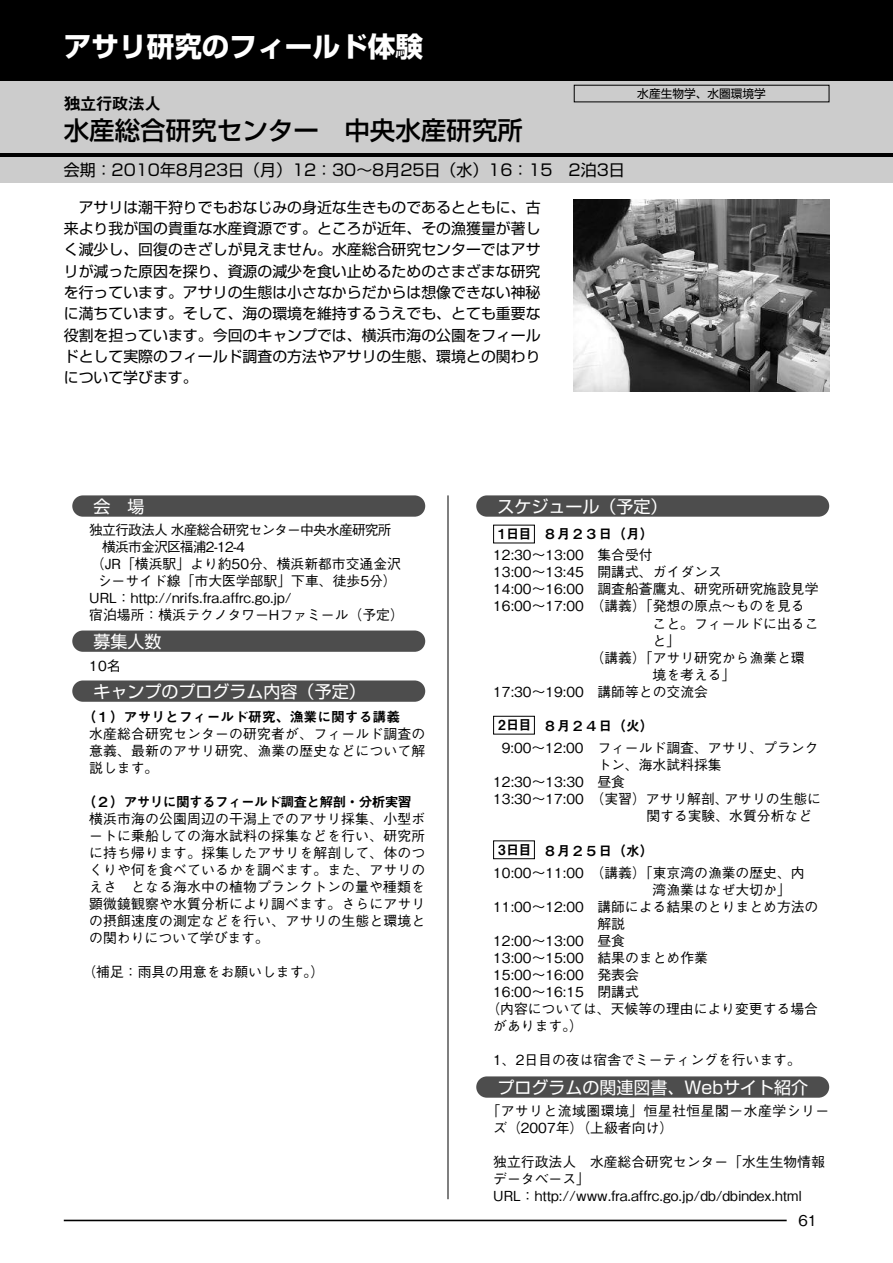
<style>
.page{position:relative;width:893px;height:1263px;background:#fff}
.page>*{position:absolute;margin:0;border:0;box-sizing:border-box;transform-origin:0 0}
.t1{font:700 27.6px "Shin Go Pro";color:#fff}
.t2{font:500 25.5px "Shin Go Pro";color:#000}
.t3{font:16.95px "Shin Go Pro";color:#fff}
.t4{font:16.95px "Midashi Go Pro MB31";letter-spacing:-.055em;color:#000}
.t5{font:15.9px "Shin Go Pro";color:#000}
.t6{font:14.85px/21.3px "Shin Go Pro";color:#000;text-align:justify}
.t7{font:500 14.85px "Gothic BBB Pro";color:#000}
.t8{font:500 13.8px/17px "Gothic BBB Pro";color:#000;text-align:justify}
.t9{font:13.8px "Midashi Go Pro MB31";color:#000}
.t10{font:500 13.8px/17px "Gothic BBB Pro";letter-spacing:.035em;color:#000}
.t11{font:500 13.8px "Gothic BBB Pro";letter-spacing:-.065em;color:#000}
.t12{font:13.8px "Midashi Go Pro MB31";letter-spacing:-.055em;color:#000}
.t13{font:13.8px "Midashi Go Pr 5 MB31";color:#000}
.t14{font:11.7px "Shin Go Pro";color:#000}
</style>
<div class="page">
<div style="left:0;top:0;width:893px;height:183px;background:#ccc"></div>
<hr style="left:0;top:153px;width:893px;height:3px;background:#000">
<div style="left:0;top:0;width:893px;height:81px;background:#000"></div>
<hr style="left:448px;top:495px;width:1px;height:704px;background:#000">
<div style="left:493px;top:841px;width:42px;height:18px;border:1px solid #000"></div>
<div style="left:493px;top:716px;width:42px;height:18px;border:1px solid #000"></div>
<div style="left:493px;top:525px;width:42px;height:18px;border:1px solid #000"></div>
<div style="left:476px;top:495px;width:353px;height:22px;background:#4d4d4d;border-radius:11px"></div>
<div style="left:476px;top:1076px;width:353px;height:22px;background:#4d4d4d;border-radius:11px"></div>
<div style="left:72px;top:630px;width:353px;height:22px;background:#4d4d4d;border-radius:11px"></div>
<div style="left:72px;top:680px;width:353px;height:22px;background:#4d4d4d;border-radius:11px"></div>
<div style="left:72px;top:495px;width:353px;height:22px;background:#4d4d4d;border-radius:11px"></div>
<img style="left:573px;top:200px;width:256px;height:191px">
<div style="left:574px;top:85px;width:255px;height:17px;border:1px solid #000"></div>
<hr style="left:64px;top:1220px;width:723px;height:1px;background:#000">
<h1 class="t1" style="left:64px;top:25px;width:361px">アサリ研究のフィールド体験</h1>
<p class="t4" style="left:64px;top:90px;width:99px">独立行政法人</p>
<h2 class="t2" style="left:64px;top:110px;width:461px">水産総合研究センター　中央水産研究所</h2>
<p class="t5" style="left:64px;top:157px;width:562px">会期：2010年8月23日（月）12：30～8月25日（水）16：15 2泊3日</p>
<p class="t6" style="left:64px;top:195px;width:478px;text-indent:15px">アサリは潮干狩りでもおなじみの身近な生きものであるとともに、古来より我が国の貴重な水産資源です。ところが近年、その漁獲量が著しく減少し、回復のきざしが見えません。水産総合研究センターではアサリが減った原因を探り、資源の減少を食い止めるためのさまざまな研究を行っています。アサリの生態は小さなからだからは想像できない神秘に満ちています。そして、海の環境を維持するうえでも、とても重要な役割を担っています。今回のキャンプでは、横浜市海の公園をフィールドとして実際のフィールド調査の方法やアサリの生態、環境との関わりについて学びます。</p>
<p class="t14" style="left:637px;top:84px;width:130px">水産生物学、水圏環境学</p>
<p class="t3" style="left:94px;top:492px;width:53px">会　場</p>
<p class="t11" style="left:89px;top:519px;width:304px">独立行政法人水産総合研究センター中央水産研究所</p>
<p class="t11" style="left:102px;top:536px;width:144px">横浜市金沢区福浦2-12-4</p>
<p class="t8" style="left:91px;top:554px;width:312px">（JR「横浜駅」より約50分、横浜新都市交通金沢</p>
<p class="t8" style="left:98px;top:571px;width:300px">シーサイド線「市大医学部駅」下車、徒歩5分）</p>
<p class="t8" style="left:89px;top:588px;width:204px">URL：http://nrifs.fra.affrc.go.jp/</p>
<p class="t8" style="left:89px;top:605px;width:316px">宿泊場所：横浜テクノタワーHファミール（予定）</p>
<p class="t8" style="left:89px;top:656px;width:33px">10名</p>
<p class="t9" style="left:82px;top:706px;width:319px">（１）アサリとフィールド研究、漁業に関する講義</p>
<p class="t8" style="left:89px;top:724px;width:337px">水産総合研究センターの研究者が、フィールド調査の意義、最新のアサリ研究、漁業の歴史などについて解説します。</p>
<p class="t12" style="left:82px;top:791px;width:331px">（２）アサリに関するフィールド調査と解剖・分析実習</p>
<p class="t8" style="left:89px;top:809px;width:337px">横浜市海の公園周辺の干潟上でのアサリ採集、小型ボートに乗船しての海水試料の採集などを行い、研究所に持ち帰ります。採集したアサリを解剖して、体のつくりや何を食べているかを調べます。また、アサリのえさ　となる海水中の植物プランクトンの量や種類を顕微鏡観察や水質分析により調べます。さらにアサリの摂餌速度の測定などを行い、アサリの生態と環境との関わりについて学びます。</p>
<p class="t8" style="left:82px;top:962px;width:243px">（補足：雨具の用意をお願いします。）</p>
<p class="t3" style="left:94px;top:627px;width:70px">募集人数</p>
<p class="t3" style="left:94px;top:677px;width:274px">キャンプのプログラム内容（予定）</p>
<p class="t3" style="left:497px;top:492px;width:172px">スケジュール（予定）</p>
<p class="t9" style="left:543px;top:523px;width:112px">８月２３日（月）</p>
<p class="t8" style="left:493px;top:545px;width:161px">12:30～13:00 集合受付</p>
<p class="t8" style="left:493px;top:562px;width:230px">13:00～13:45 開講式、ガイダンス</p>
<p class="t8" style="left:493px;top:579px;width:327px">14:00～16:00 調査船蒼鷹丸、研究所研究施設見学</p>
<p class="t8" style="left:493px;top:596px;width:313px">16:00～17:00 （講義）「発想の原点～ものを見る</p>
<p class="t8" style="left:653px;top:613px;width:167px">こと。フィールドに出るこ</p>
<p class="t8" style="left:653px;top:630px;width:29px">と」</p>
<p class="t8" style="left:590px;top:647px;width:216px">（講義）「アサリ研究から漁業と環</p>
<p class="t8" style="left:653px;top:664px;width:84px">境を考える」</p>
<p class="t8" style="left:493px;top:681px;width:216px">17:30～19:00 講師等との交流会</p>
<p class="t13" style="left:543px;top:715px;width:112px">８月２４日（火）</p>
<p class="t8" style="left:502px;top:738px;width:318px">9:00～12:00 フィールド調査、アサリ、プランク</p>
<p class="t8" style="left:597px;top:755px;width:126px">トン、海水試料採集</p>
<p class="t8" style="left:493px;top:772px;width:133px">12:30～13:30 昼食</p>
<p class="t8" style="left:493px;top:789px;width:329px">13:30～17:00 （実習）アサリ解剖、アサリの生態に</p>
<p class="t8" style="left:646px;top:806px;width:167px">関する実験、水質分析など</p>
<p class="t13" style="left:543px;top:839px;width:112px">８月２５日（水）</p>
<p class="t8" style="left:493px;top:862px;width:313px">10:00～11:00 （講義）「東京湾の漁業の歴史、内</p>
<p class="t8" style="left:653px;top:879px;width:140px">湾漁業はなぜ大切か」</p>
<p class="t8" style="left:493px;top:896px;width:327px">11:00～12:00 講師による結果のとりまとめ方法の</p>
<p class="t8" style="left:597px;top:913px;width:29px">解説</p>
<p class="t8" style="left:493px;top:930px;width:133px">12:00～13:00 昼食</p>
<p class="t8" style="left:493px;top:947px;width:216px">13:00～15:00 結果のまとめ作業</p>
<p class="t8" style="left:493px;top:964px;width:147px">15:00～16:00 発表会</p>
<p class="t8" style="left:493px;top:981px;width:147px">16:00～16:15 閉講式</p>
<p class="t8" style="left:486px;top:998px;width:333px">（内容については、天候等の理由により変更する場合</p>
<p class="t8" style="left:493px;top:1015px;width:91px">があります。）</p>
<p class="t8" style="left:493px;top:1050px;width:309px">1、2日目の夜は宿舎でミーティングを行います。</p>
<p class="t10" style="left:493px;top:1101px;width:337px;text-indent:-7px">「アサリと流域圏環境」恒星社恒星閣－水産学シリーズ（2007年）（上級者向け）</p>
<p class="t8" style="left:493px;top:1152px;width:333px;text-align:left">独立行政法人　水産総合研究センター「水生生物情報データベース」<br>URL：http://www.fra.affrc.go.jp/db/dbindex.html</p>
<p class="t9" style="left:498px;top:523px;width:35px">1日目</p>
<p class="t9" style="left:498px;top:714px;width:35px">2日目</p>
<p class="t9" style="left:498px;top:839px;width:35px">3日目</p>
<p class="t3" style="left:497px;top:1073px;width:312px">プログラムの関連図書、Webサイト紹介</p>
<p class="t7" style="left:799px;top:1208px;width:20px">61</p>
</div>
